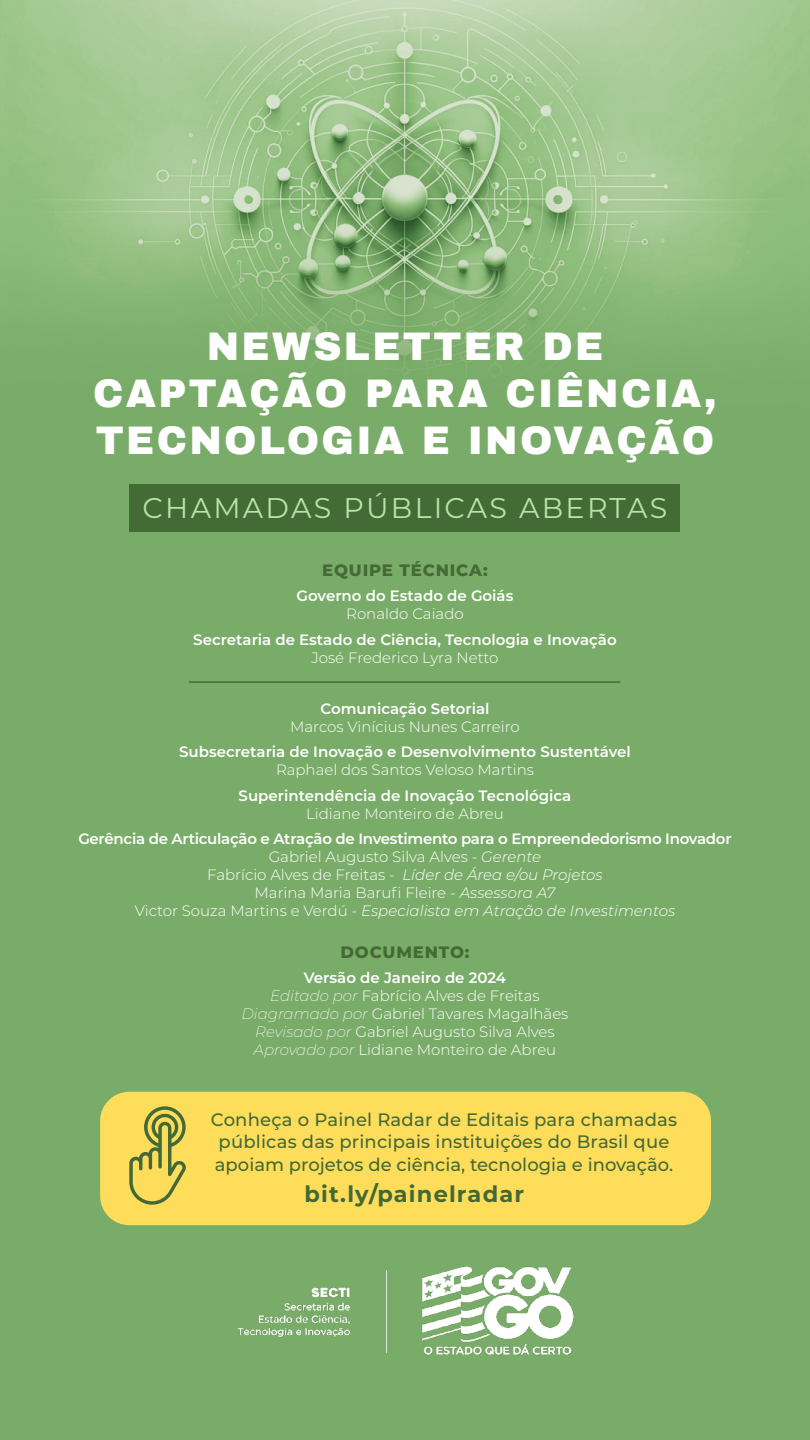
<style>
.page{position:relative;width:810px;height:1440px;background:#fff}
.page>*{position:absolute;margin:0;border:0;box-sizing:border-box;transform-origin:0 0}
.t1{font:900 39px/46.8px "Archivo";letter-spacing:.06em;color:#fff;text-align:center}
.t2{font:28.5px "Montserrat";letter-spacing:.08em;color:#b5e4a5}
.t3{font:700 22.5px "Montserrat";letter-spacing:.05em;color:#426936}
.t4{font:500 18px/22.5px "Montserrat";letter-spacing:.01em;color:#446a36}
.t5{font:800 16.5px "Montserrat";letter-spacing:.05em;color:#446a36}
.t6{font:300 15px/18px "Montserrat";color:#fff;text-align:center}
.t7{font:600 15px "Montserrat";color:#fff}
.s1{font-weight:600}
.s2{font-style:italic}
.s3{font-weight:200;font-style:italic}
</style>
<div class="page">
<img style="left:0;top:0;width:810px;height:1440px">
<div style="left:130px;top:484px;width:550px;height:48px;background:#446a36"></div>
<hr style="left:189px;top:681px;width:431px;height:2px;background:#446a36">
<div style="left:100px;top:1092px;width:611px;height:133px;background:#fedd5b;border-radius:29px"></div>
<svg style="left:129px;top:1106px;width:57px;height:99px"></svg>
<img style="left:233px;top:1263px;width:344px;height:96px">
<h1 class="t1" style="left:93px;top:323px;width:625px">NEWSLETTER DE<br>CAPTAÇÃO PARA CIÊNCIA,<br>TECNOLOGIA E INOVAÇÃO</h1>
<h2 class="t2" style="left:143px;top:489px;width:526px">CHAMADAS PÚBLICAS ABERTAS</h2>
<p class="t5" style="left:322px;top:558px;width:167px">EQUIPE TÉCNICA:</p>
<p class="t7" style="left:297px;top:585px;width:218px">Governo do Estado de Goiás</p>
<p class="t6" style="left:346px;top:604px;width:119px">Ronaldo Caiado</p>
<p class="t7" style="left:193px;top:629px;width:425px">Secretaria de Estado de Ciência, Tecnologia e Inovação</p>
<p class="t6" style="left:311px;top:648px;width:189px">José Frederico Lyra Netto</p>
<p class="t7" style="left:320px;top:698px;width:171px">Comunicação Setorial</p>
<p class="t6" style="left:290px;top:717px;width:231px">Marcos Vinícius Nunes Carreiro</p>
<p class="t7" style="left:179px;top:741px;width:453px">Subsecretaria de Inovação e Desenvolvimento Sustentável</p>
<p class="t6" style="left:276px;top:760px;width:259px">Raphael dos Santos Veloso Martins</p>
<p class="t7" style="left:239px;top:785px;width:334px">Superintendência de Inovação Tecnológica</p>
<p class="t6" style="left:306px;top:804px;width:199px">Lidiane Monteiro de Abreu</p>
<p class="t6" style="left:78px;top:829px;width:655px"><span class="s1">Gerência de Articulação e Atração de Investimento para o Empreendedorismo Inovador </span>Gabriel Augusto Silva Alves - <span class="s2">Gerente<br></span>Fabrício Alves de Freitas - <span class="s2">Líder de Área e/ou Projetos<br></span>Marina Maria Barufi Fleire - <span class="s2">Assessora A7<br></span>Victor Souza Martins e Verdú - <span class="s2">Especialista em Atração de Investimentos</span></p>
<p class="t5" style="left:340px;top:940px;width:131px">DOCUMENTO:</p>
<p class="t6" style="left:242px;top:968px;width:328px"><span class="s1">Versão de Janeiro de 2024<br></span><span class="s3">Editado por</span> Fabrício Alves de Freitas <span class="s3">Diagramado por</span> Gabriel Tavares Magalhães <span class="s3">Revisado por</span> Gabriel Augusto Silva Alves <span class="s3">Aprovado por</span> Lidiane Monteiro de Abreu</p>
<p class="t4" style="left:211px;top:1107px;width:468px">Conheça o Painel Radar de Editais para chamadas públicas das principais instituições do Brasil que apoiam projetos de ciência, tecnologia e inovação.</p>
<h3 class="t3" style="left:305px;top:1178px;width:221px">bit.ly/painelradar</h3>
</div>
